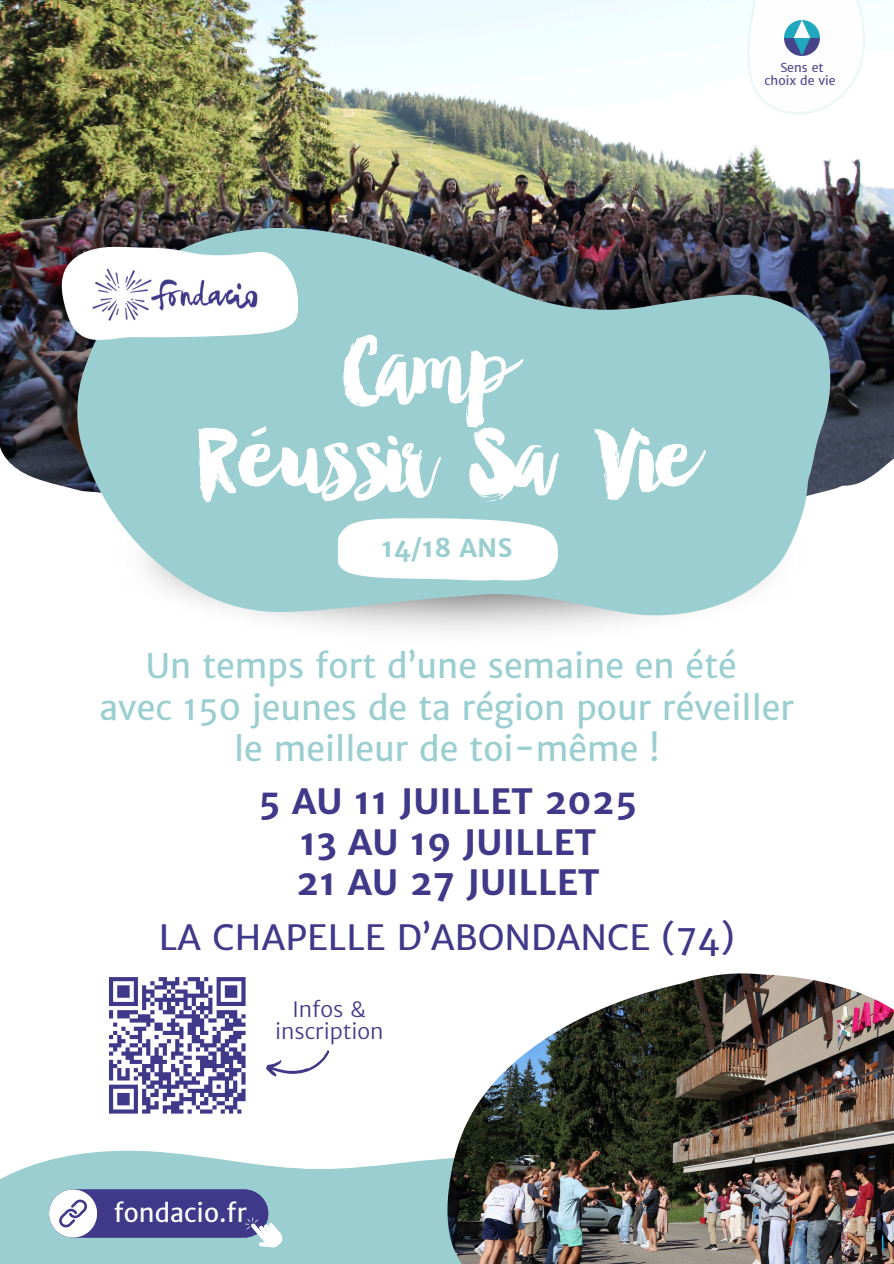
<style>
.page{position:relative;width:894px;height:1264px;background:#fff}
.page>*{position:absolute;margin:0;border:0;box-sizing:border-box;transform-origin:0 0}
.t1{font:114.6px/90.8px "Manhattan Darling";color:#fff;text-align:center}
.t2{font:700 34.95px/40.5px "Merriweather Sans";color:#403989;text-align:center}
.t3{font:34.95px "Merriweather Sans";color:#403989}
.t4{font:33.9px/41.4px "Merriweather Sans";color:#9aced0;text-align:center}
.t5{font:700 25.5px "Merriweather Sans";color:#9aced0}
.t6{font:25.35px "Merriweather Sans";color:#fefefe}
.t7{font:300 21.15px/22.2px "Merriweather Sans";color:#403989;text-align:center}
.t8{font:12.45px "Merriweather Sans";color:#504a92}
</style>
<div class="page">
<img style="left:0;top:0;width:893px;height:479px">
<svg style="left:689px;top:0;width:204px;height:161px"></svg>
<img style="left:25px;top:86px;width:843px;height:545px">
<svg style="left:0;top:1150px;width:447px;height:113px;background:#a8d4d6"></svg>
<img style="left:447px;top:973px;width:446px;height:290px">
<svg style="left:266px;top:1050px;width:64px;height:27px"></svg>
<svg style="left:49px;top:1189px;width:237px;height:65px;background:#7582ae"></svg>
<svg style="left:338px;top:518px;width:219px;height:62px"></svg>
<img style="left:784px;top:20px;width:35px;height:35px">
<svg style="left:57px;top:246px;width:241px;height:101px"></svg>
<img style="left:76px;top:257px;width:198px;height:74px">
<svg style="left:109px;top:977px;width:137px;height:137px"></svg>
<p class="t8" style="left:780px;top:60px;width:45px">Sens et</p>
<p class="t8" style="left:764px;top:72px;width:73px">choix de vie</p>
<p class="t1" style="left:198px;top:344px;width:498px">Camp<br>Réussir Sa Vie</p>
<p class="t5" style="left:381px;top:532px;width:133px">14/18 ANS</p>
<p class="t4" style="left:99px;top:645px;width:695px">Un temps fort d’une semaine en été<br>avec 150 jeunes de ta région pour réveiller le meilleur de toi-même !</p>
<p class="t2" style="left:258px;top:781px;width:380px">5 AU 11 JUILLET 2025<br>13 AU 19 JUILLET<br>21 AU 27 JUILLET</p>
<p class="t3" style="left:159px;top:915px;width:577px">LA CHAPELLE D’ABONDANCE (74)</p>
<h1 class="t7" style="left:275px;top:998px;width:110px">Infos &amp; inscription</h1>
<p class="t6" style="left:114px;top:1197px;width:134px">fondacio.fr</p>
</div>
